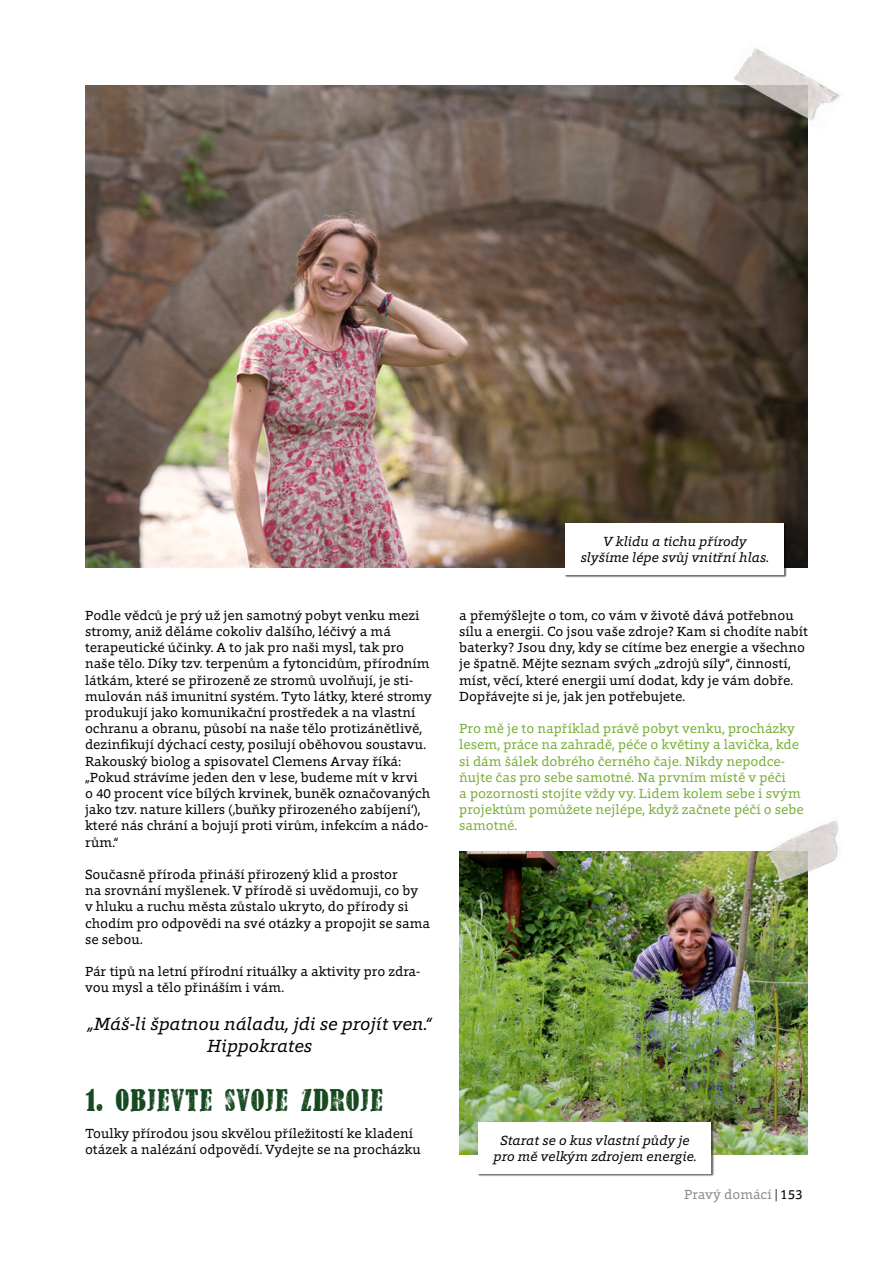
<style>
.page{position:relative;width:893px;height:1263px;background:#fff}
.page>*{position:absolute;margin:0;border:0;box-sizing:border-box;transform-origin:0 0}
.t1{font:31.5px "CZ Reprisestamp";color:#174920}
.t2{font:italic 18px/21.6px "Foro";color:#000;text-align:center}
.t3{font:13.5px/16.2px "Foro";color:#000}
.t4{font:13.5px/16.2px "Foro";color:#78ae37}
.t5{font:italic 13.5px/16.2px "Foro";color:#000;text-align:center}
.t6{font:13.5px "Foro";color:#888a8d}
.s1{color:#000}
</style>
<div class="page">
<img style="left:459px;top:851px;width:349px;height:303px">
<img style="left:85px;top:85px;width:723px;height:482px">
<div style="left:565px;top:523px;width:222px;height:54px;background:#000;opacity:.55"></div>
<div style="left:566px;top:523px;width:218px;height:52px;background:#fff"></div>
<div style="left:478px;top:1122px;width:236px;height:54px;background:#000;opacity:.55"></div>
<div style="left:478px;top:1122px;width:233px;height:52px;background:#fff"></div>
<img style="left:760px;top:821px;width:79px;height:67px">
<img style="left:728px;top:48px;width:112px;height:83px">
<p class="t3" style="left:85px;top:607px;width:348px">Podle vědců je prý už jen samotný pobyt venku mezi stromy, aniž děláme cokoliv dalšího, léčivý a má terapeutické účinky. A to jak pro naši mysl, tak pro naše tělo. Díky tzv. terpenům a fytoncidům, přírodním látkám, které se přirozeně ze stromů uvolňují, je sti&shy;mulován náš imunitní systém. Tyto látky, které stromy produkují jako komunikační prostředek a na vlastní ochranu a obranu, působí na naše tělo protizánětlivě, dezinfikují dýchací cesty, posilují oběhovou soustavu.<br>Rakouský biolog a spisovatel Clemens Arvay říká: „Pokud strávíme jeden den v lese, budeme mít v krvi<br>o 40 procent více bílých krvinek, buněk označovaných jako tzv. nature killers (‚buňky přirozeného zabíjení‘), které nás chrání a bojují proti virům, infekcím a nádo&shy;rům.“</p>
<p class="t3" style="left:85px;top:866px;width:347px">Současně příroda přináší přirozený klid a prostor<br>na srovnání myšlenek. V přírodě si uvědomuji, co by<br>v hluku a ruchu města zůstalo ukryto, do přírody si chodím pro odpovědi na své otázky a propojit se sama se sebou.</p>
<p class="t3" style="left:85px;top:963px;width:337px">Pár tipů na letní přírodní rituálky a aktivity pro zdra&shy;vou mysl a tělo přináším i vám.</p>
<h2 class="t2" style="left:87px;top:1013px;width:345px">„Máš-li špatnou náladu, jdi se projít ven.“<br>Hippokrates</h2>
<h1 class="t1" style="left:85px;top:1084px;width:300px">1. OBJEVTE SVOJE ZDROJE</h1>
<p class="t3" style="left:85px;top:1125px;width:337px">Toulky přírodou jsou skvělou příležitostí ke kladení otázek a nalézání odpovědí. Vydejte se na procházku</p>
<p class="t5" style="left:580px;top:533px;width:190px">V klidu a tichu přírody slyšíme lépe svůj vnitřní hlas.</p>
<p class="t3" style="left:459px;top:607px;width:350px">a přemýšlejte o tom, co vám v životě dává potřebnou sílu a energii. Co jsou vaše zdroje? Kam si chodíte nabít baterky? Jsou dny, kdy se cítíme bez energie a všechno je špatně. Mějte seznam svých „zdrojů síly“, činností, míst, věcí, které energii umí dodat, kdy je vám dobře.<br>Dopřávejte si je, jak jen potřebujete.</p>
<p class="t4" style="left:459px;top:720px;width:346px">Pro mě je to například právě pobyt venku, procházky lesem, práce na zahradě, péče o květiny a lavička, kde si dám šálek dobrého černého čaje. Nikdy nepodce&shy;ňujte čas pro sebe samotné. Na prvním místě v péči<br>a pozornosti stojíte vždy vy. Lidem kolem sebe i svým projektům pomůžete nejlépe, když začnete péčí o sebe samotné.</p>
<p class="t5" style="left:493px;top:1132px;width:205px">Starat se o kus vlastní půdy je pro mě velkým zdrojem energie.</p>
<p class="t6" style="left:684px;top:1185px;width:120px">Pravý domácí <span class="s1">| 153</span></p>
</div>
